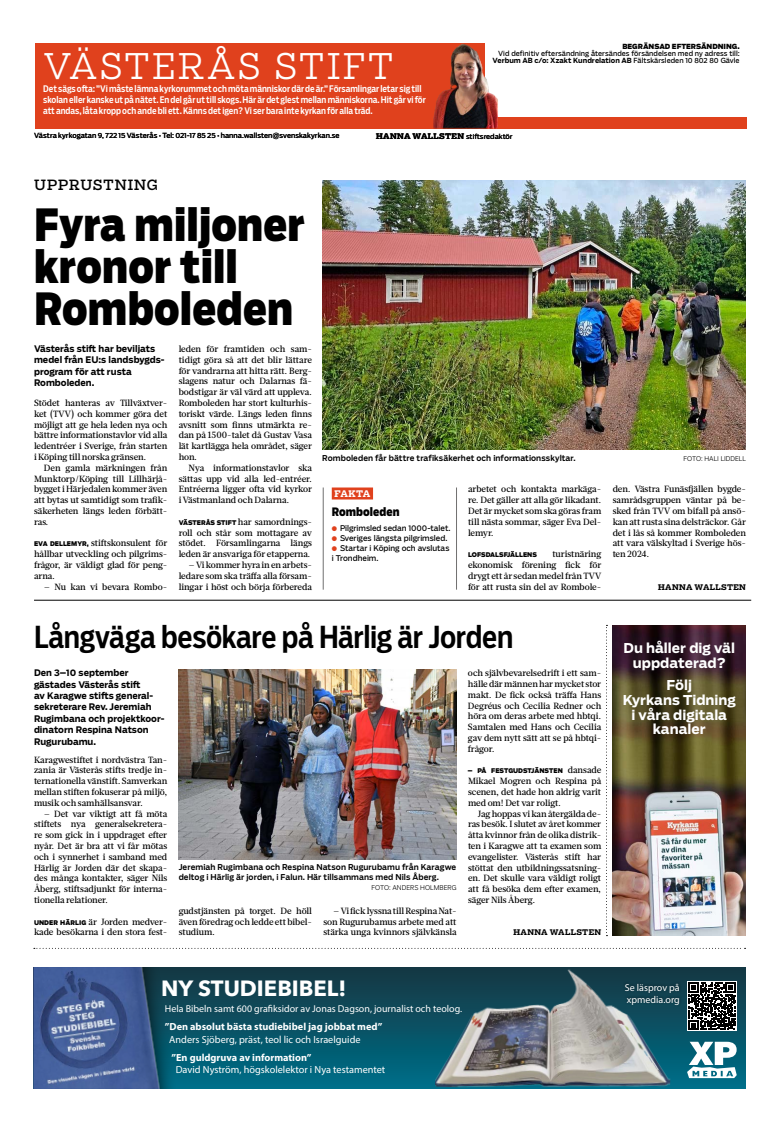
<style>
.page{position:relative;width:780px;height:1123px;background:#fff}
.page>*{position:absolute;margin:0;border:0;box-sizing:border-box;transform-origin:0 0}
.t1{font:900 44px/42px "Salvo Sans Cond";letter-spacing:.005em;color:#000}
.t2{font:300 35px "Salvo Serif";letter-spacing:.06em;color:#fff}
.t3{font:500 30px "Salvo Sans Cond";letter-spacing:-.015em;color:#000}
.t4{font:700 22px "Avenir Next";color:#fff}
.t5{font:14px "Salvo Serif";letter-spacing:.055em;color:#000}
.t6{font:700 13.5px/14.8px "Salvo Sans";color:#fff;text-align:center}
.t7{font:900 11.5px "Salvo Sans Cond";letter-spacing:.005em;color:#000}
.t8{font:10.3px "Myriad Pro";color:#fff}
.t9{font:700 10.3px "Myriad Pro";color:#fff}
.t10{font:10px/12px "Myriad Pro";color:#fff}
.t11{font:500 9px/10.8px "Glosa Text";letter-spacing:-.01em;color:#000;text-align:justify}
.t12{font:500 9px/10.8px "Salvo Sans Cond";letter-spacing:-.005em;color:#fff}
.t13{font:700 9px/11.4px "Salvo Sans";color:#000}
.t14{font:700 9px "Salvo Serif";color:#fff}
.t15{font:500 8px/10px "Salvo Sans";letter-spacing:.005em;color:#000}
.t16{font:7.8px/10px "Salvo Sans";letter-spacing:-.005em;color:#000}
.t17{font:700 7.7px "Salvo Serif";letter-spacing:.045em;color:#000}
.t18{font:7px/7px "Salvo Sans";color:#000;text-align:right}
.t19{font:900 7px "Salvo Sans";letter-spacing:-.005em;color:#000}
.t20{font:6.8px "Salvo Sans";color:#000}
.t21{font:300 6.5px "Salvo Sans";color:#000}
.t22{font:900 6.4px "Salvo Sans";letter-spacing:.005em;color:#000;scale:.94 1}
.s1{font-weight:700}
.s2{font-family:"Salvo Serif";font-weight:700;font-size:7.7px}
.s3{font-family:"Salvo Sans";font-weight:900;font-size:6.4px}
.s4{color:#e0411d}
.s5{font-family:"Glosa Text";font-weight:500;font-size:9px}
</style>
<div class="page">
<img style="left:484px;top:44px;width:14px;height:73px">
<svg style="left:313px;top:44px;width:171px;height:73px;background:#cb4425"></svg>
<svg style="left:313px;top:117px;width:434px;height:12px;background:#c93b1c"></svg>
<div style="left:35px;top:44px;width:278px;height:85px;background:#e0411d"></div>
<hr style="left:34px;top:600px;width:717px;height:1px;background:#000">
<svg style="left:34px;top:947px;width:711px;height:1px"></svg>
<svg style="left:606px;top:625px;width:1px;height:311px"></svg>
<div style="left:332px;top:487px;width:41px;height:12px;background:#e0411d"></div>
<hr style="left:456px;top:487px;width:1px;height:102px;background:#706f6f">
<hr style="left:323px;top:487px;width:1px;height:102px;background:#706f6f">
<img style="left:322px;top:181px;width:423px;height:268px">
<img style="left:179px;top:669px;width:277px;height:190px">
<img style="left:612px;top:625px;width:134px;height:310px">
<div style="left:33px;top:967px;width:712px;height:122px;background:linear-gradient(to bottom,#173641,#006e88)"></div>
<svg style="left:687px;top:981px;width:49px;height:50px"></svg>
<svg style="left:688px;top:982px;width:47px;height:48px"></svg>
<img style="left:434px;top:967px;width:239px;height:122px">
<div style="left:33px;top:967px;width:144px;height:122px;background:#000;opacity:.75"></div>
<img style="left:33px;top:967px;width:130px;height:122px">
<div style="left:622px;top:980px;width:60px;height:27px;background:#103c49"></div>
<svg style="left:687px;top:1041px;width:49px;height:37px"></svg>
<h2 class="t2" style="left:43px;top:43px;width:352px">VÄSTERÅS STIFT</h2>
<p class="t19" style="left:622px;top:41px;width:119px">BEGRÄNSAD EFTERSÄNDNING.</p>
<p class="t18" style="left:492px;top:50px;width:248px">Vid definitiv eftersändning återsändes försändelsen med ny adress till:<br><span class="s1">Verbum AB c/o: Xzakt Kundrelation AB</span> Fältskärsleden 10 802 80 Gävle</p>
<p class="t12" style="left:43px;top:84px;width:384px">Det sägs ofta: ”Vi måste lämna kyrkorummet och möta människor där de är.” Församlingar letar sig till skolan eller kanske ut på nätet. En del går ut till skogs. Här är det glest mellan människorna. Hit går vi för att andas, låta kropp och ande bli ett. Känns det igen? Vi ser bara inte kyrkan för alla träd.</p>
<p class="t18" style="left:34px;top:132px;width:307px">Västra kyrkogatan 9, 722 15 Västerås • Tel: 021-17 85 25 • hanna.wallsten@svenskakyrkan.se</p>
<p class="t20" style="left:376px;top:131px;width:138px"><span class="s2">HANNA WALLSTEN</span> stiftsredaktör</p>
<h3 class="t5" style="left:34px;top:175px;width:126px">UPPRUSTNING</h3>
<h1 class="t1" style="left:34px;top:204px;width:272px">Fyra miljoner kronor till<br>Romboleden</h1>
<p class="t13" style="left:34px;top:343px;width:132px">Västerås stift har beviljats medel från EU:s landsbygds&shy;program för att rusta<br>Romboleden.</p>
<p class="t11" style="left:34px;top:397px;width:135px">Stödet hanteras av Tillväxtver&shy;ket (TVV) och kommer göra det möjligt att ge hela leden nya och bättre informationstavlor vid alla ledentréer i Sverige, från starten i Köping till norska gränsen.</p>
<p class="t11" style="left:34px;top:462px;width:135px;text-indent:10px">Den gamla märkningen från Munktorp/Köping till Lillhärjå&shy;bygget i Härjedalen kommer även att bytas ut samtidigt som trafik&shy;säkerheten längs leden förbätt&shy;ras.</p>
<p class="t11" style="left:34px;top:538px;width:135px"><span class="s3">EVA DELLEMYR,</span> stiftskonsulent för hållbar utveckling och pilgrims&shy;frågor, är väldigt glad för peng&shy;arna.</p>
<p class="t11" style="left:44px;top:581px;width:125px">– Nu kan vi bevara Rombo-</p>
<p class="t11" style="left:179px;top:343px;width:135px">leden för framtiden och sam&shy;tidigt göra så att det blir lättare för vandrarna att hitta rätt. Berg&shy;slagens natur och Dalarnas fä&shy;bodstigar är väl värd att uppleva.<br>Romboleden har stort kulturhis&shy;toriskt värde. Längs leden finns avsnitt som finns utmärkta re&shy;dan på 1500- talet då Gustav Vasa lät kartlägga hela området, säger hon.</p>
<p class="t11" style="left:179px;top:462px;width:135px;text-indent:10px">Nya informationstavlor ska sättas upp vid alla led- entréer.<br>Entréerna ligger ofta vid kyrkor i Västmanland och Dalarna.</p>
<p class="t11" style="left:179px;top:516px;width:135px"><span class="s3">VÄSTERÅS STIFT</span> har samordnings&shy;roll och står som mottagare av stödet. Församlingarna längs leden är ansvariga för etapperna.</p>
<p class="t11" style="left:179px;top:559px;width:135px;text-indent:10px">– Vi kommer hyra in en arbets&shy;ledare som ska träffa alla försam&shy;lingar i höst och börja förbereda</p>
<p class="t15" style="left:322px;top:452px;width:255px">Romboleden får bättre trafiksäkerhet och informationsskyltar.</p>
<p class="t21" style="left:683px;top:454px;width:64px">FOTO: HALI LIDDELL</p>
<p class="t14" style="left:334px;top:487px;width:37px">FAKTA</p>
<p class="t7" style="left:332px;top:504px;width:69px">Romboleden</p>
<p class="t16" style="left:332px;top:523px;width:120px"><span class="s4">●</span> Pilgrimsled sedan 1000-talet.</p>
<p class="t16" style="left:332px;top:533px;width:117px"><span class="s4">●</span> Sveriges längsta pilgrimsled.</p>
<p class="t16" style="left:332px;top:543px;width:119px"><span class="s4">●</span> Startar i Köping och avslutas i Trondheim.</p>
<p class="t11" style="left:468px;top:484px;width:135px">arbetet och kontakta markäga&shy;re. Det gäller att alla gör likadant.<br>Det är mycket som ska göras fram till nästa sommar, säger Eva Del&shy;lemyr.</p>
<p class="t22" style="left:468px;top:550px;width:75px">LOFSDALSFJÄLLENS</p>
<p class="t11" style="left:468px;top:549px;width:135px;text-indent:84px">turistnäring ekonomisk förening fick för drygt ett år sedan medel från TVV för att rusta sin del av Rombole-</p>
<p class="t11" style="left:612px;top:484px;width:135px">den. Västra Funäsfjällen bygde&shy;samrådsgruppen väntar på be&shy;sked från TVV om bifall på ansö&shy;kan att rusta sina delsträckor. Går det i lås så kommer Romboleden att vara välskyltad i Sverige hös&shy;ten 2024.</p>
<p class="t17" style="left:658px;top:581px;width:89px">HANNA WALLSTEN</p>
<h3 class="t3" style="left:34px;top:617px;width:480px">Långväga besökare på Härlig är Jorden</h3>
<p class="t13" style="left:34px;top:667px;width:132px">Den 3–10 september gästades Västerås stift<br>av Karagwe stifts general&shy;sekreterare Rev. Jeremiah<br>Rugimbana och projektkoor&shy;dinatorn Respina Natson<br>Rugurubamu.</p>
<p class="t11" style="left:34px;top:754px;width:135px">Karagwestiftet i nordvästra Tan&shy;zania är Västerås stifts tredje in&shy;ternationella vänstift. Samverkan mellan stiften fokuserar på miljö, musik och samhällsansvar.</p>
<p class="t11" style="left:34px;top:808px;width:135px;text-indent:10px">– Det var viktigt att få möta stiftets nya generalsekretera&shy;re som gick in i uppdraget efter nyår. Det är bra att vi får mötas och i synnerhet i samband med Härlig är Jorden där det skapa&shy;des många kontakter, säger Nils Åberg, stiftsadjunkt för interna&shy;tionella relationer.</p>
<p class="t11" style="left:34px;top:916px;width:135px"><span class="s3">UNDER HÄRLIG</span> är Jorden medver&shy;kade besökarna i den stora fest-</p>
<p class="t11" style="left:179px;top:905px;width:135px">gudstjänsten på torget. De höll även föredrag och ledde ett bibel&shy;studium.</p>
<p class="t11" style="left:323px;top:905px;width:135px;text-indent:10px">– Vi fick lyssna till Respina Nat&shy;son Rugurubamus arbete med att stärka unga kvinnors självkänsla</p>
<p class="t15" style="left:179px;top:862px;width:279px">Jeremiah Rugimbana och Respina Natson Rugurubamu från Karagwe deltog i Härlig är jorden, i Falun. Här tillsammans med Nils Åberg.</p>
<p class="t21" style="left:371px;top:883px;width:86px">FOTO: ANDERS HOLMBERG</p>
<p class="t11" style="left:468px;top:667px;width:135px;text-align:left">och självbevarelsedrift i ett sam&shy;hälle där männen har mycket stor makt. De fick också träffa Hans<br>Degréus och Cecilia Redner och höra om deras arbete med hbtqi.<br>Samtalen med Hans och Cecilia gav dem nytt sätt att se på hbtqi&shy;frågor.</p>
<p class="t22" style="left:468px;top:766px;width:143px">– PÅ FESTGUDSTJÄNSTEN <span class="s5">dansade</span></p>
<p class="t11" style="left:468px;top:775px;width:135px">Mikael Mogren och Respina på scenen, det hade hon aldrig varit med om! Det var roligt.</p>
<p class="t11" style="left:468px;top:808px;width:135px;text-indent:10px">Jag hoppas vi kan återgälda de&shy;ras besök. I slutet av året kommer åtta kvinnor från de olika distrik&shy;ten i Karagwe att ta examen som evangelister. Västerås stift har stöttat den utbildningssatsning&shy;en. Det skulle vara väldigt roligt att få besöka dem efter examen, säger Nils Åberg.</p>
<p class="t17" style="left:513px;top:927px;width:89px">HANNA WALLSTEN</p>
<h3 class="t4" style="left:161px;top:969px;width:187px">NY STUDIEBIBEL!</h3>
<p class="t10" style="left:165px;top:1002px;width:299px">Hela Bibeln samt 600 grafiksidor av Jonas Dagson, journalist och teolog.</p>
<p class="t9" style="left:165px;top:1020px;width:219px">”Den absolut bästa studiebibel jag jobbat med”</p>
<p class="t8" style="left:169px;top:1032px;width:193px">Anders Sjöberg, präst, teol lic och Israelguide</p>
<p class="t9" style="left:171px;top:1050px;width:142px">”En guldgruva av information”</p>
<p class="t8" style="left:176px;top:1063px;width:211px">David Nyström, högskolelektor i Nya testamentet</p>
<h3 class="t6" style="left:623px;top:640px;width:113px">Du håller dig väl uppdaterad?</h3>
<h3 class="t6" style="left:622px;top:677px;width:115px">Följ<br>Kyrkans Tidning i våra digitala kanaler</h3>
<p class="t10" style="left:624px;top:981px;width:56px">Se läsprov på xpmedia.org</p>
</div>
